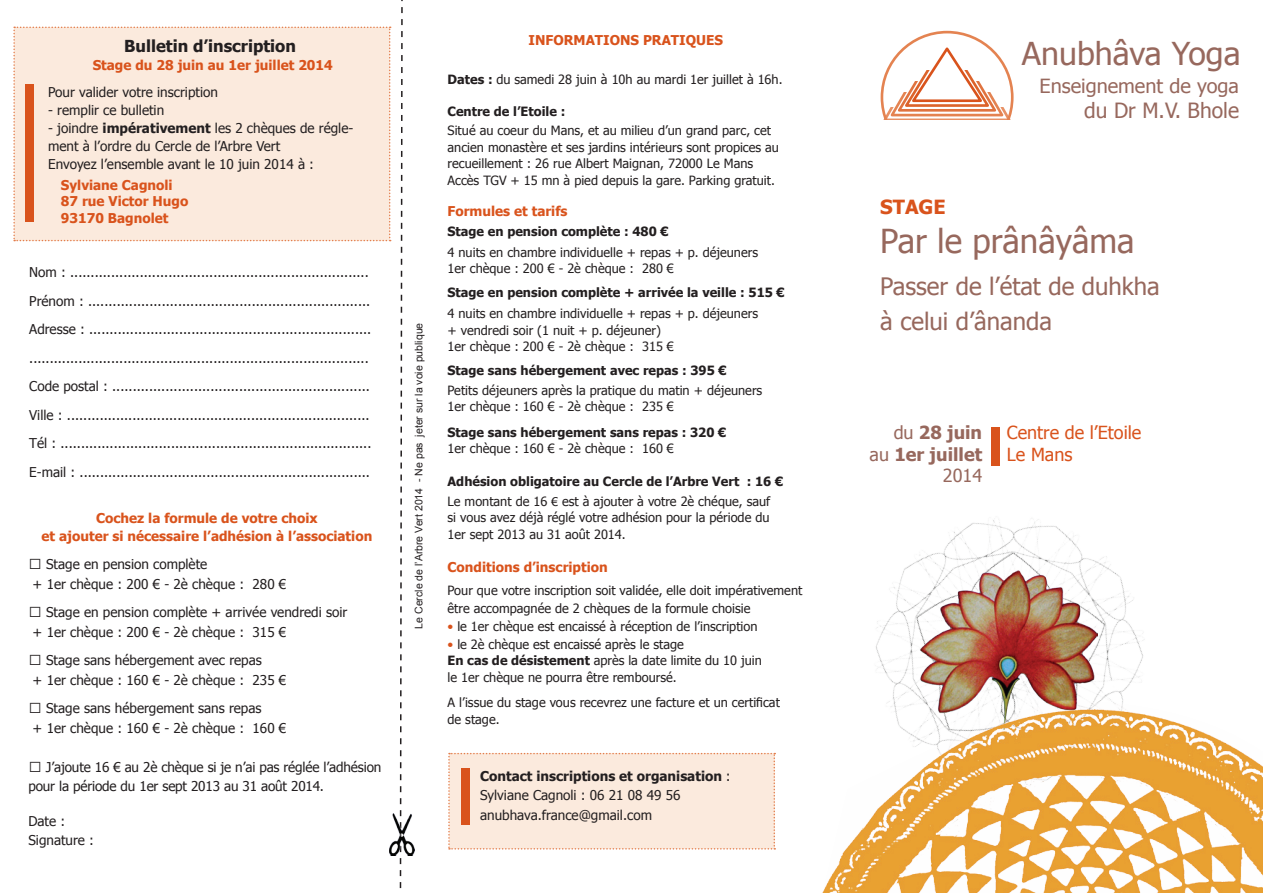
<style>
.page{position:relative;width:1263px;height:893px;background:#fff}
.page>*{position:absolute;margin:0;border:0;box-sizing:border-box;transform-origin:0 0}
.t1{font:33px "Tahoma";color:#97685d}
.t2{font:31.5px "Tahoma";color:#97685d}
.t3{font:24px/34.5px "Tahoma";color:#97685d}
.t4{font:21px "Tahoma";color:#97685d}
.t5{font:19.5px "Tahoma";color:#97685d}
.t6{font:700 19.5px "Tahoma";color:#d9531c}
.t7{font:700 18px/21.6px "Tahoma";color:#97685d;text-align:right}
.t8{font:18px/21.6px "Tahoma";color:#d9531c}
.t9{font:700 16.5px "Tahoma";color:#231f20}
.t10{font:13.5px/19.5px "Tahoma";color:#231f20}
.t11{font:700 13.5px/16.5px "Tahoma";color:#d9531c}
.t12{font:12.75px/16.5px "Tahoma";color:#231f20}
.t13{font:700 12.75px/19.5px "Tahoma";color:#231f20}
.t14{font:10.5px "Arial";color:#231f20}
.s1{font-weight:700}
.s2{font-weight:400}
.s3{font-weight:400;font-size:12px}
.s4{color:#d9531c}
</style>
<div class="page">
<img style="left:876px;top:519px;width:269px;height:180px">
<img style="left:920px;top:565px;width:178px;height:134px">
<svg style="left:399px;top:0;width:4px;height:889px"></svg>
<div style="left:991px;top:427px;width:9px;height:39px;background:#d9531c"></div>
<div style="left:13px;top:27px;width:378px;height:214px;background:#fbeadd"></div>
<div style="left:25px;top:85px;width:9px;height:137px;background:#d9531c"></div>
<svg style="left:822px;top:699px;width:441px;height:194px"></svg>
<div style="left:448px;top:753px;width:327px;height:97px;background:#fbeadd"></div>
<div style="left:461px;top:768px;width:8px;height:57px;background:#d9531c"></div>
<img style="left:389px;top:814px;width:26px;height:41px">
<svg style="left:880px;top:30px;width:134px;height:90px"></svg>
<div style="left:881px;top:31px;width:132px;height:133px;border:3px solid #e48351;border-radius:50%"></div>
<div style="left:879px;top:121px;width:135px;height:44px;background:#fff"></div>
<p class="t9" style="left:124px;top:34px;width:173px">Bulletin d’inscription</p>
<p class="t11" style="left:93px;top:56px;width:242px">Stage du 28 juin au 1er juillet 2014</p>
<p class="t10" style="left:48px;top:82px;width:171px">Pour valider votre inscription</p>
<p class="t10" style="left:48px;top:100px;width:118px">- remplir ce bulletin</p>
<p class="t10" style="left:48px;top:118px;width:307px;line-height:18px">- joindre <span class="s1">impérativement</span> les 2 chèques de régle&shy;ment à l’ordre du Cercle de l’Arbre Vert<br>Envoyez l’ensemble avant le 10 juin 2014 à :</p>
<p class="t11" style="left:61px;top:176px;width:129px">Sylviane Cagnoli<br>87 rue Victor Hugo<br>93170 Bagnolet</p>
<p class="t10" style="left:29px;top:257px;width:344px;line-height:28.5px">Nom : .........................................................................<br>Prénom : .....................................................................<br>Adresse : ..................................................................... ...................................................................................<br>Code postal : ...............................................................<br>Ville : ..........................................................................<br>Tél : ............................................................................<br>E-mail : .......................................................................</p>
<p class="t11" style="left:42px;top:508px;width:332px;line-height:18px;text-align:center">Cochez la formule de votre choix<br>et ajouter si nécessaire l’adhésion à l’association</p>
<p class="t10" style="left:33px;top:554px;width:255px;text-indent:13px">Stage en pension complète<br>+ 1er chèque : 200 € - 2è chèque : 280 €</p>
<p class="t10" style="left:33px;top:602px;width:316px;text-indent:13px">Stage en pension complète + arrivée vendredi soir + 1er chèque : 200 € - 2è chèque : 315 €</p>
<p class="t10" style="left:33px;top:650px;width:255px;text-indent:13px">Stage sans hébergement avec repas<br>+ 1er chèque : 160 € - 2è chèque : 235 €</p>
<p class="t10" style="left:33px;top:698px;width:255px;text-indent:13px">Stage sans hébergement sans repas<br>+ 1er chèque : 160 € - 2è chèque : 160 €</p>
<p class="t10" style="left:28px;top:756px;width:355px;text-indent:18px">J’ajoute 16 € au 2è chèque si je n’ai pas réglée l’adhésion pour la période du 1er sept 2013 au 31 août 2014.</p>
<p class="t10" style="left:28px;top:810px;width:67px">Date :<br>Signature :</p>
<p class="t14" style="left:412px;top:629px;width:307px;rotate:-90deg">Le Cercle de l’Arbre Vert 2014 - Ne pas jeter sur la voie publique</p>
<p class="t11" style="left:529px;top:31px;width:196px">INFORMATIONS PRATIQUES</p>
<p class="t12" style="left:448px;top:71px;width:336px"><span class="s1">Dates :</span> du samedi 28 juin à 10h au mardi 1er juillet à 16h.</p>
<p class="t13" style="left:448px;top:100px;width:119px">Centre de l’Etoile :</p>
<p class="t12" style="left:448px;top:122px;width:333px">Situé au coeur du Mans, et au milieu d’un grand parc, cet ancien monastère et ses jardins intérieurs sont propices au recueillement : 26 rue Albert Maignan, 72000 Le Mans Accès TGV + 15 mn à pied depuis la gare. Parking gratuit.</p>
<p class="t11" style="left:448px;top:202px;width:121px">Formules et tarifs</p>
<p class="t13" style="left:448px;top:220px;width:223px">Stage en pension complète : 480 €</p>
<p class="t12" style="left:448px;top:243px;width:312px">4 nuits en chambre individuelle + repas + p. déjeuners<br>1er chèque : 200 € - 2è chèque : 280 €</p>
<p class="t13" style="left:448px;top:282px;width:339px">Stage en pension complète + arrivée la veille : 515 €</p>
<p class="t12" style="left:448px;top:305px;width:312px">4 nuits en chambre individuelle + repas + p. déjeuners + vendredi soir (1 nuit + p. déjeuner)<br>1er chèque : 200 € - 2è chèque : 315 €</p>
<p class="t13" style="left:448px;top:360px;width:281px">Stage sans hébergement avec repas : 395 €</p>
<p class="t12" style="left:448px;top:381px;width:316px">Petits déjeuners après la pratique du matin + déjeuners<br>1er chèque : 160 € - 2è chèque : 235 €</p>
<p class="t13" style="left:448px;top:421px;width:280px">Stage sans hébergement sans repas : 320 €</p>
<p class="t12" style="left:448px;top:440px;width:228px">1er chèque : 160 € - 2è chèque : 160 €</p>
<p class="t13" style="left:448px;top:471px;width:337px">Adhésion obligatoire au Cercle de l’Arbre Vert : 16 €<br><span class="s2">Le montant de 16</span> <span class="s3">€</span> <span class="s2">est à ajouter à votre 2è chéque, sauf</span></p>
<p class="t12" style="left:448px;top:509px;width:323px">si vous avez déjà réglé votre adhésion pour la période du<br>1er sept 2013 au 31 août 2014.</p>
<p class="t11" style="left:448px;top:558px;width:162px">Conditions d’inscription</p>
<p class="t12" style="left:448px;top:581px;width:356px;line-height:18px">Pour que votre inscription soit validée, elle doit impérativement être accompagnée de 2 chèques de la formule choisie</p>
<p class="t12" style="left:448px;top:617px;width:311px"><span class="s4">•</span> le 1er chèque est encaissé à réception de l’inscription</p>
<p class="t12" style="left:448px;top:635px;width:316px"><span class="s4">•</span> le 2è chèque est encaissé après le stage<br><span class="s1">En cas de désistement</span> après la date limite du 10 juin le 1er chèque ne pourra être remboursé.</p>
<p class="t12" style="left:448px;top:694px;width:334px">A l’issue du stage vous recevrez une facture et un certificat de stage.</p>
<p class="t10" style="left:480px;top:765px;width:252px"><span class="s1">Contact inscriptions et organisation</span> :<br>Sylviane Cagnoli : 06 21 08 49 56 anubhava.france@gmail.com</p>
<h2 class="t2" style="left:1022px;top:33px;width:220px">Anubhâva Yoga</h2>
<h3 class="t5" style="left:1039px;top:73px;width:201px">Enseignement de yoga</h3>
<h3 class="t4" style="left:1084px;top:96px;width:156px">du Dr M.V. Bhole</h3>
<h3 class="t6" style="left:880px;top:193px;width:67px">STAGE</h3>
<h1 class="t1" style="left:880px;top:219px;width:256px">Par le prânâyâma</h1>
<h3 class="t3" style="left:880px;top:268px;width:281px">Passer de l’état de duhkha à celui d’ânanda</h3>
<h3 class="t7" style="left:870px;top:421px;width:114px"><span class="s2">du</span> 28 juin<br><span class="s2">au</span> 1er juillet<br><span class="s2">2014</span></h3>
<h3 class="t8" style="left:1007px;top:421px;width:136px">Centre de l’Etoile<br>Le Mans</h3>
</div>
